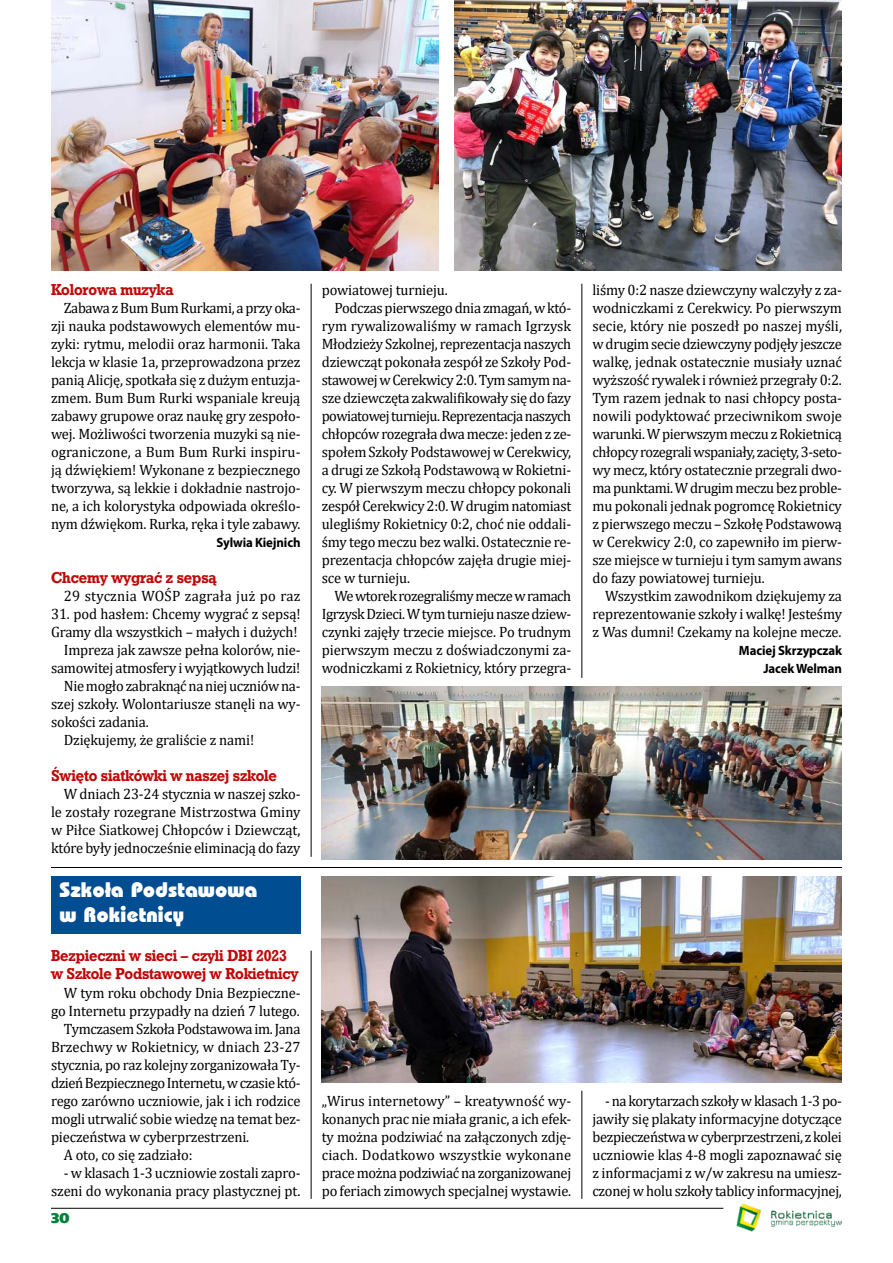
<style>
.page{position:relative;width:893px;height:1263px;background:#fff}
.page>*{position:absolute;margin:0;border:0;box-sizing:border-box;transform-origin:0 0}
.t1{font:800 21px/25.2px "Bahamas";color:#fff}
.txt{font:15px/18px "Cambria";letter-spacing:-.01em;color:#000;text-align:justify}
.txt-2{font:15px "Cambria";letter-spacing:.015em;color:#000}
.śródtytuł{font:13.5px/18px "Geo Slb 712 Bd PL";letter-spacing:-.015em;color:#c00808;scale:.95 1}
.podpis{font:700 13.5px "Myriad Pro";letter-spacing:-.01em;color:#000;scale:.95 1}
.t2{font:13.5px "Humnst 777 X Blk PL";color:#008136}
</style>
<div class="page">
<hr style="left:51px;top:1208px;width:672px;height:1px;background:#000">
<img style="left:736px;top:1203px;width:106px;height:29px">
<hr style="left:311px;top:284px;width:1px;height:573px;background:#000">
<hr style="left:582px;top:284px;width:1px;height:394px;background:#000">
<img style="left:51px;top:0;width:388px;height:270px">
<img style="left:454px;top:0;width:388px;height:270px">
<img style="left:322px;top:686px;width:520px;height:173px">
<img style="left:322px;top:876px;width:520px;height:206px">
<hr style="left:311px;top:951px;width:1px;height:248px;background:#000">
<hr style="left:582px;top:1091px;width:1px;height:108px;background:#000">
<div style="left:51px;top:876px;width:249px;height:58px;background:#004d91"></div>
<hr style="left:51px;top:867px;width:791px;height:1px;background:#000">
<p class="śródtytuł" style="left:51px;top:281px;width:130px">Kolorowa muzyka</p>
<p class="txt" style="left:51px;top:299px;width:251px;text-indent:13px">Zabawa z Bum Bum Rurkami, a przy oka&shy;zji nauka podstawowych elementów mu&shy;zyki: rytmu, melodii oraz harmonii. Taka lekcja w klasie 1a, przeprowadzona przez panią Alicję, spotkała się z dużym entuzja&shy;zmem. Bum Bum Rurki wspaniale kreują zabawy grupowe oraz naukę gry zespoło&shy;wej. Możliwości tworzenia muzyki są nie&shy;ograniczone, a Bum Bum Rurki inspiru&shy;ją dźwiękiem! Wykonane z bezpiecznego tworzywa, są lekkie i dokładnie nastrojo&shy;ne, a ich kolorystyka odpowiada określo&shy;nym dźwiękom. Rurka, ręka i tyle zabawy.</p>
<p class="podpis" style="left:216px;top:534px;width:90px">Sylwia Kiejnich</p>
<p class="śródtytuł" style="left:51px;top:569px;width:176px">Chcemy wygrać z sepsą</p>
<p class="txt-2" style="left:64px;top:587px;width:238px">29 stycznia WOŚP zagrała już po raz</p>
<p class="txt" style="left:51px;top:605px;width:251px">31. pod hasłem: Chcemy wygrać z sepsą!<br>Gramy dla wszystkich – małych i dużych!</p>
<p class="txt" style="left:51px;top:641px;width:251px;text-align:right">Impreza jak zawsze pełna kolorów, nie&shy;samowitej atmosfery i wyjątkowych ludzi!</p>
<p class="txt" style="left:51px;top:677px;width:251px;text-indent:13px">Nie mogło zabraknąć na niej uczniów na&shy;szej szkoły. Wolontariusze stanęli na wy&shy;sokości zadania.</p>
<p class="txt" style="left:64px;top:731px;width:192px">Dziękujemy, że graliście z nami!</p>
<p class="śródtytuł" style="left:51px;top:767px;width:239px">Święto siatkówki w naszej szkole</p>
<p class="txt" style="left:51px;top:785px;width:251px;text-indent:13px">W dniach 23-24 stycznia w naszej szko&shy;le zostały rozegrane Mistrzostwa Gminy w Piłce Siatkowej Chłopców i Dziewcząt, które były jednocześnie eliminacją do fazy</p>
<p class="t1" style="left:60px;top:876px;width:199px">Szkoła Podstawowa w Rokietnicy</p>
<p class="śródtytuł" style="left:51px;top:947px;width:262px">Bezpieczni w sieci – czyli DBI 2023 w Szkole Podstawowej w Rokietnicy</p>
<p class="txt" style="left:51px;top:983px;width:251px;text-align:right">W tym roku obchody Dnia Bezpieczne&shy;go Internetu przypadły na dzień 7 lutego.</p>
<p class="txt" style="left:51px;top:1019px;width:251px;text-indent:13px">Tymczasem Szkoła Podstawowa im. Jana Brzechwy w Rokietnicy, w dniach 23-27 stycznia, po raz kolejny zorganizowała Ty&shy;dzień Bezpiecznego Internetu, w czasie któ&shy;rego zarówno uczniowie, jak i ich rodzice mogli utrwalić sobie wiedzę na temat bez&shy;pieczeństwa w cyberprzestrzeni.</p>
<p class="txt" style="left:64px;top:1145px;width:130px">A oto, co się zadziało:</p>
<p class="txt" style="left:51px;top:1163px;width:251px;text-align:right">- w klasach 1-3 uczniowie zostali zapro&shy;szeni do wykonania pracy plastycznej pt.</p>
<p class="t2" style="left:51px;top:1209px;width:20px">30</p>
<p class="txt" style="left:322px;top:281px;width:127px">powiatowej turnieju.</p>
<p class="txt" style="left:322px;top:299px;width:251px;text-indent:13px">Podczas pierwszego dnia zmagań, w któ&shy;rym rywalizowaliśmy w ramach Igrzysk Młodzieży Szkolnej, reprezentacja naszych dziewcząt pokonała zespół ze Szkoły Pod&shy;stawowej w Cerekwicy 2:0. Tym samym na&shy;sze dziewczęta zakwalifikowały się do fazy powiatowej turnieju. Reprezentacja naszych chłopców rozegrała dwa mecze: jeden z ze&shy;społem Szkoły Podstawowej w Cerekwicy, a drugi ze Szkołą Podstawową w Rokietni&shy;cy. W pierwszym meczu chłopcy pokonali zespół Cerekwicy 2:0. W drugim natomiast ulegliśmy Rokietnicy 0:2, choć nie oddali&shy;śmy tego meczu bez walki. Ostatecznie re&shy;prezentacja chłopców zajęła drugie miej&shy;sce w turnieju.</p>
<p class="txt" style="left:322px;top:587px;width:251px;text-indent:13px">We wtorek rozegraliśmy mecze w ramach Igrzysk Dzieci. W tym turnieju nasze dziew&shy;czynki zajęły trzecie miejsce. Po trudnym pierwszym meczu z doświadczonymi za&shy;wodniczkami z Rokietnicy, który przegra-</p>
<p class="txt" style="left:592px;top:281px;width:251px">liśmy 0:2 nasze dziewczyny walczyły z za&shy;wodniczkami z Cerekwicy. Po pierwszym secie, który nie poszedł po naszej myśli, w drugim secie dziewczyny podjęły jeszcze walkę, jednak ostatecznie musiały uznać wyższość rywalek i również przegrały 0:2.<br>Tym razem jednak to nasi chłopcy posta&shy;nowili podyktować przeciwnikom swoje warunki. W pierwszym meczu z Rokietnicą chłopcy rozegrali wspaniały, zacięty, 3-seto&shy;wy mecz, który ostatecznie przegrali dwo&shy;ma punktami. W drugim meczu bez proble&shy;mu pokonali jednak pogromcę Rokietnicy z pierwszego meczu – Szkołę Podstawową w Cerekwicy 2:0, co zapewniło im pierw&shy;sze miejsce w turnieju i tym samym awans do fazy powiatowej turnieju.</p>
<p class="txt" style="left:592px;top:587px;width:251px;text-indent:13px">Wszystkim zawodnikom dziękujemy za reprezentowanie szkoły i walkę! Jesteśmy z Was dumni! Czekamy na kolejne mecze.</p>
<p class="podpis" style="left:739px;top:642px;width:110px">Maciej Skrzypczak</p>
<p class="podpis" style="left:763px;top:660px;width:84px">Jacek Welman</p>
<p class="txt" style="left:322px;top:1091px;width:251px">„Wirus internetowy” – kreatywność wy&shy;konanych prac nie miała granic, a ich efek&shy;ty można podziwiać na załączonych zdję&shy;ciach. Dodatkowo wszystkie wykonane prace można podziwiać na zorganizowanej po feriach zimowych specjalnej wystawie.</p>
<p class="txt" style="left:592px;top:1091px;width:251px;text-indent:13px">- na korytarzach szkoły w klasach 1-3 po&shy;jawiły się plakaty informacyjne dotyczące bezpieczeństwa w cyberprzestrzeni, z kolei uczniowie klas 4-8 mogli zapoznawać się z informacjami z w/w zakresu na umiesz&shy;czonej w holu szkoły tablicy informacyjnej,</p>
</div>
